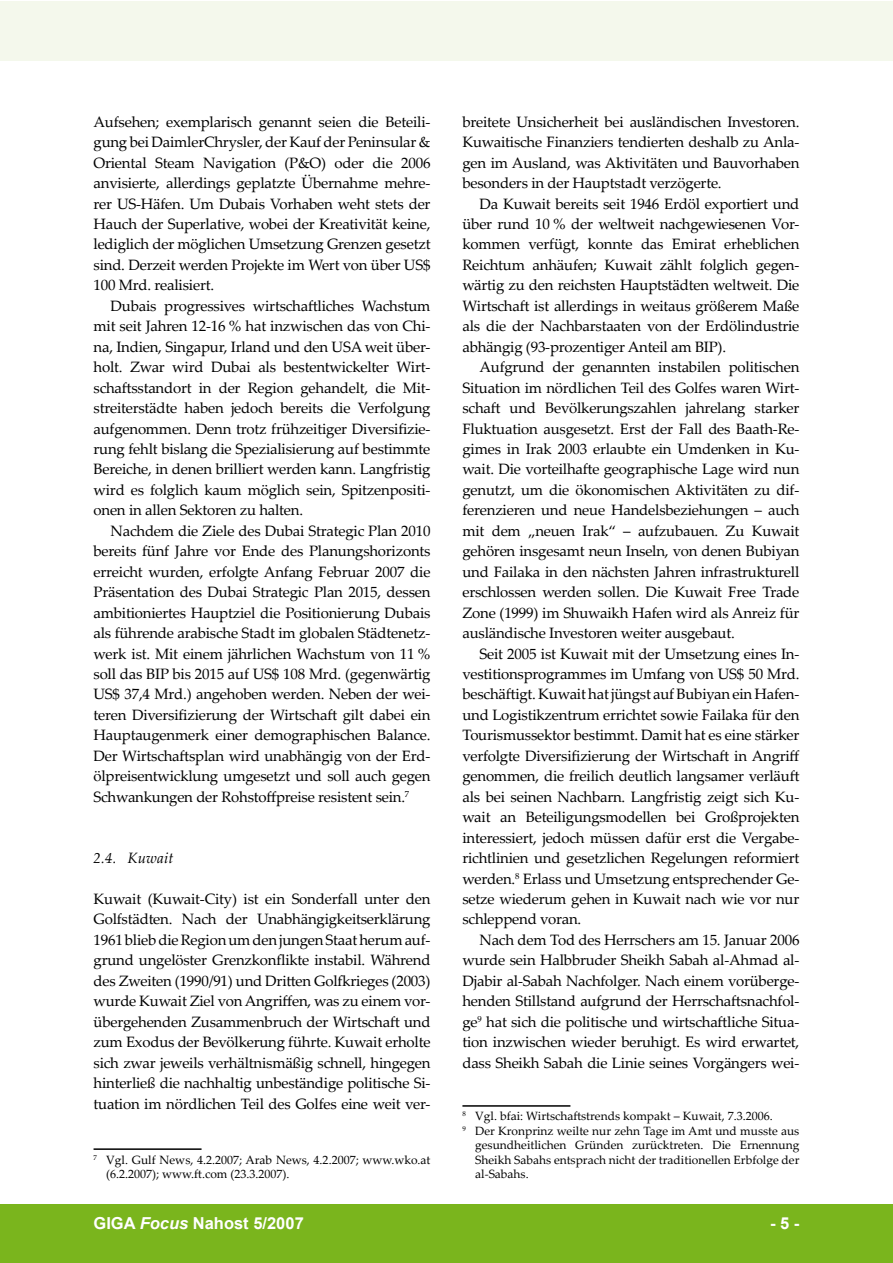
<style>
.page{position:relative;width:893px;height:1263px;background:#fff}
.page>*{position:absolute;margin:0;border:0;box-sizing:border-box;transform-origin:0 0}
.t1{font:700 16.5px "Arial";color:#fff}
.t2{font:15px/20.4px "Palatino Linotype";letter-spacing:-.015em;color:#000;text-align:justify}
.t3{font:italic 15px "Palatino Linotype";letter-spacing:.01em;color:#000}
.t4{font:12px/14.4px "Palatino Linotype";color:#000}
.s1{font-style:italic}
</style>
<div class="page">
<div style="left:0;top:1204px;width:893px;height:59px;background:#7ab51d"></div>
<div style="left:0;top:1px;width:893px;height:59px;background:#f4f8ec"></div>
<hr style="left:94px;top:1148px;width:108px;height:2px;background:#000">
<hr style="left:462px;top:1105px;width:108px;height:2px;background:#000">
<p class="t2" style="left:94px;top:111px;width:339px">Aufsehen; exemplarisch genannt seien die Beteili&shy;gung bei DaimlerChrysler, der Kauf der Peninsular &amp; Oriental Steam Navigation (P&amp;O) oder die 2006 anvisierte, allerdings geplatzte Übernahme mehre&shy;rer US-Häfen. Um Dubais Vorhaben weht stets der Hauch der Superlative, wobei der Kreativität keine, lediglich der möglichen Umsetzung Grenzen gesetzt sind. Derzeit werden Projekte im Wert von über US$ 100 Mrd. realisiert.</p>
<p class="t2" style="left:94px;top:295px;width:338px;text-indent:17px">Dubais progressives wirtschaftliches Wachstum mit seit Jahren 12-16 % hat inzwischen das von Chi&shy;na, Indien, Singapur, Irland und den USA weit über&shy;holt. Zwar wird Dubai als bestentwickelter Wirt&shy;schaftsstandort in der Region gehandelt, die Mit&shy;streiterstädte haben jedoch bereits die Verfolgung aufgenommen. Denn trotz frühzeitiger Diversifizie&shy;rung fehlt bislang die Spezialisierung auf bestimmte Bereiche, in denen brilliert werden kann. Langfristig wird es folglich kaum möglich sein, Spitzenpositi&shy;onen in allen Sektoren zu halten.</p>
<p class="t2" style="left:94px;top:520px;width:339px;text-indent:17px">Nachdem die Ziele des Dubai Strategic Plan 2010 bereits fünf Jahre vor Ende des Planungshorizonts erreicht wurden, erfolgte Anfang Februar 2007 die Präsentation des Dubai Strategic Plan 2015, dessen ambitioniertes Hauptziel die Positionierung Dubais als führende arabische Stadt im globalen Städtenetz&shy;werk ist. Mit einem jährlichen Wachstum von 11 % soll das BIP bis 2015 auf US$ 108 Mrd. (gegenwärtig US$ 37,4 Mrd.) angehoben werden. Neben der wei&shy;teren Diversifizierung der Wirtschaft gilt dabei ein Hauptaugenmerk einer demographischen Balance.<br>Der Wirtschaftsplan wird unabhängig von der Erd&shy;ölpreisentwicklung umgesetzt und soll auch gegen Schwankungen der Rohstoffpreise resistent sein.</p>
<p class="t3" style="left:94px;top:847px;width:81px">2.4. Kuwait</p>
<p class="t2" style="left:94px;top:888px;width:339px">Kuwait (Kuwait-City) ist ein Sonderfall unter den Golfstädten. Nach der Unabhängigkeitserklärung 1961 blieb die Region um den jungen Staat herum auf&shy;grund ungelöster Grenzkonflikte instabil. Während des Zweiten (1990/91) und Dritten Golfkrieges (2003) wurde Kuwait Ziel von Angriffen, was zu einem vor&shy;übergehenden Zusammenbruch der Wirtschaft und zum Exodus der Bevölkerung führte. Kuwait erholte sich zwar jeweils verhältnismäßig schnell, hingegen hinterließ die nachhaltig unbeständige politische Si&shy;tuation im nördlichen Teil des Golfes eine weit ver-</p>
<p class="t4" style="left:106px;top:1152px;width:326px">Vgl. Gulf News, 4.2.2007; Arab News, 4.2.2007; www.wko.at (6.2.2007); www.ft.com (23.3.2007).</p>
<p class="t2" style="left:462px;top:111px;width:338px">breitete Unsicherheit bei ausländischen Investoren.<br>Kuwaitische Finanziers tendierten deshalb zu Anla&shy;gen im Ausland, was Aktivitäten und Bauvorhaben besonders in der Hauptstadt verzögerte.</p>
<p class="t2" style="left:462px;top:193px;width:338px;text-indent:17px">Da Kuwait bereits seit 1946 Erdöl exportiert und über rund 10 % der weltweit nachgewiesenen Vor&shy;kommen verfügt, konnte das Emirat erheblichen Reichtum anhäufen; Kuwait zählt folglich gegen&shy;wärtig zu den reichsten Hauptstädten weltweit. Die Wirtschaft ist allerdings in weitaus größerem Maße als die der Nachbarstaaten von der Erdölindustrie abhängig (93-prozentiger Anteil am BIP).</p>
<p class="t2" style="left:462px;top:356px;width:338px;text-indent:17px">Aufgrund der genannten instabilen politischen Situation im nördlichen Teil des Golfes waren Wirt&shy;schaft und Bevölkerungszahlen jahrelang starker Fluktuation ausgesetzt. Erst der Fall des Baath-Re&shy;gimes in Irak 2003 erlaubte ein Umdenken in Ku&shy;wait. Die vorteilhafte geographische Lage wird nun genutzt, um die ökonomischen Aktivitäten zu dif&shy;ferenzieren und neue Handelsbeziehungen – auch mit dem „neuen Irak“ – aufzubauen. Zu Kuwait gehören insgesamt neun Inseln, von denen Bubiyan und Failaka in den nächsten Jahren infrastrukturell erschlossen werden sollen. Die Kuwait Free Trade Zone (1999) im Shuwaikh Hafen wird als Anreiz für ausländische Investoren weiter ausgebaut.</p>
<p class="t2" style="left:462px;top:643px;width:339px;text-indent:17px">Seit 2005 ist Kuwait mit der Umsetzung eines In&shy;vestitionsprogrammes im Umfang von US$ 50 Mrd. beschäftigt. Kuwait hat jüngst auf Bubiyan ein Hafen&shy;und Logistikzentrum errichtet sowie Failaka für den Tourismussektor bestimmt. Damit hat es eine stärker verfolgte Diversifizierung der Wirtschaft in Angriff genommen, die freilich deutlich langsamer verläuft als bei seinen Nachbarn. Langfristig zeigt sich Ku&shy;wait an Beteiligungsmodellen bei Großprojekten interessiert, jedoch müssen dafür erst die Vergabe&shy;richtlinien und gesetzlichen Regelungen reformiert werden. Erlass und Umsetzung entsprechender Ge&shy;setze wiederum gehen in Kuwait nach wie vor nur schleppend voran.</p>
<p class="t2" style="left:462px;top:929px;width:339px;text-indent:17px">Nach dem Tod des Herrschers am 15. Januar 2006 wurde sein Halbbruder Sheikh Sabah al-Ahmad al-Djabir al-Sabah Nachfolger. Nach einem vorüberge&shy;henden Stillstand aufgrund der Herrschaftsnachfol&shy;ge hat sich die politische und wirtschaftliche Situa&shy;tion inzwischen wieder beruhigt. Es wird erwartet, dass Sheikh Sabah die Linie seines Vorgängers wei-</p>
<p class="t4" style="left:475px;top:1108px;width:326px">Vgl. bfai: Wirtschaftstrends kompakt – Kuwait, 7.3.2006.<br>Der Kronprinz weilte nur zehn Tage im Amt und musste aus gesundheitlichen Gründen zurücktreten. Die Ernennung Sheikh Sabahs entsprach nicht der traditionellen Erbfolge der al-Sabahs.</p>
<p class="t1" style="left:94px;top:1212px;width:212px">GIGA <span class="s1">Focus</span> Nahost 5/2007</p>
<p class="t1" style="left:770px;top:1212px;width:31px">- -</p>
</div>
